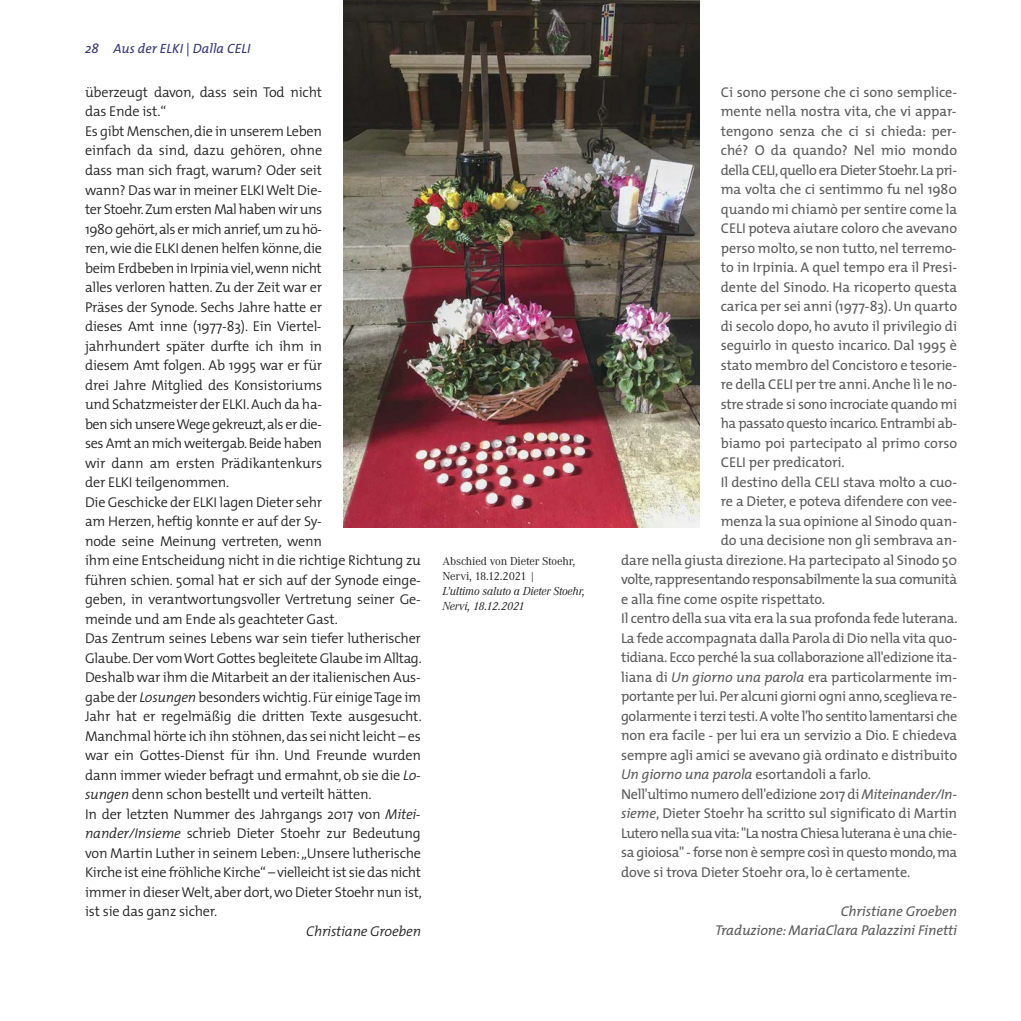
<style>
.page{position:relative;width:1021px;height:1021px;background:#fff}
.page>*{position:absolute;margin:0;border:0;box-sizing:border-box;transform-origin:0 0}
.t1{font:300 14.25px/19.5px "The Mix";letter-spacing:-.015em;color:#272526}
.t2{font:14.25px "The Mix";letter-spacing:-.01em;color:#5d5c5c}
.t3{font:14.25px "The Mix";letter-spacing:-.03em;color:#5d5c5c}
.t4{font:14.25px "The Mix";letter-spacing:-.035em;color:#5d5c5c}
.t5{font:italic 14.25px/19.5px "The Mix";letter-spacing:-.01em;color:#5d5c5c;text-align:right}
.t6{font:14.25px "The Mix";letter-spacing:-.04em;color:#5d5c5c}
.t7{font:italic 300 14.25px "The Mix";letter-spacing:-.015em;color:#272526}
.t8{font:italic 13.5px "The Mix";color:#363775}
.t9{font:italic 12px/15px "Corporate A";letter-spacing:-.01em;color:#272526}
.t10{font:12px/15px "Corporate A";letter-spacing:-.01em;color:#272526}
.s1{font-style:italic}
</style>
<div class="page">
<hr style="left:1020px;top:0;width:1px;height:1020px;background:#edeeef">
<img style="left:343px;top:0;width:356px;height:527px">
<p class="t8" style="left:85px;top:43px;width:167px">28 Aus der ELKI | Dalla CELI</p>
<p class="t1" style="left:85px;top:84px;width:338px">überzeugt davon, dass sein Tod nicht<br>das Ende ist.“<br>Es gibt Menschen, die in unserem Leben<br>einfach da sind, dazu gehören, ohne<br>dass man sich fragt, warum? Oder seit<br>wann? Das war in meiner ELKI Welt Die-<br>ter Stoehr. Zum ersten Mal haben wir uns<br>1980 gehört, als er mich anrief, um zu hö-<br>ren, wie die ELKI denen helfen könne, die<br>beim Erdbeben in Irpinia viel, wenn nicht<br>alles verloren hatten. Zu der Zeit war er<br>Präses der Synode. Sechs Jahre hatte er<br>dieses Amt inne (1977-83). Ein Viertel-<br>jahrhundert später durfte ich ihm in<br>diesem Amt folgen. Ab 1995 war er für<br>drei Jahre Mitglied des Konsistoriums<br>und Schatzmeister der ELKI. Auch da ha-<br>ben sich unsere Wege gekreuzt, als er die-<br>ses Amt an mich weitergab. Beide haben<br>wir dann am ersten Prädikantenkurs<br>der ELKI teilgenommen.<br>Die Geschicke der ELKI lagen Dieter sehr<br>am Herzen, heftig konnte er auf der Sy-<br>node seine Meinung vertreten, wenn<br>ihm eine Entscheidung nicht in die richtige Richtung zu führen schien. 50mal hat er sich auf der Synode einge&shy;geben, in verantwortungsvoller Vertretung seiner Ge&shy;meinde und am Ende als geachteter Gast.<br>Das Zentrum seines Lebens war sein tiefer lutherischer Glaube. Der vom Wort Gottes begleitete Glaube im Alltag.<br>Deshalb war ihm die Mitarbeit an der italienischen Aus&shy;gabe der <span class="s1">Losungen</span> besonders wichtig. Für einige Tage im Jahr hat er regelmäßig die dritten Texte ausgesucht.<br>Manchmal hörte ich ihn stöhnen, das sei nicht leicht – es war ein Gottes-Dienst für ihn. Und Freunde wurden dann immer wieder befragt und ermahnt, ob sie die <span class="s1">Lo&shy;sungen</span> denn schon bestellt und verteilt hätten.<br>In der letzten Nummer des Jahrgangs 2017 von <span class="s1">Mitei&shy;nander/Insieme</span> schrieb Dieter Stoehr zur Bedeutung von Martin Luther in seinem Leben: „Unsere lutherische Kirche ist eine fröhliche Kirche“ – vielleicht ist sie das nicht immer in dieser Welt, aber dort, wo Dieter Stoehr nun ist, ist sie das ganz sicher.</p>
<p class="t7" style="left:306px;top:925px;width:116px">Christiane Groeben</p>
<p class="t10" style="left:442px;top:555px;width:134px">Abschied von Dieter Stoehr,<br>Nervi, 18.12.2021 |</p>
<p class="t9" style="left:442px;top:585px;width:144px">L’ultimo saluto a Dieter Stoehr,<br>Nervi, 18.12.2021</p>
<p class="t2" style="left:720px;top:86px;width:238px">Ci sono persone che ci sono semplice-</p>
<p class="t2" style="left:720px;top:106px;width:237px">mente nella nostra vita, che vi appar-</p>
<p class="t2" style="left:720px;top:125px;width:237px">tengono senza che ci si chieda: per-</p>
<p class="t2" style="left:720px;top:145px;width:238px">ché? O da quando? Nel mio mondo</p>
<p class="t4" style="left:720px;top:164px;width:238px">della CELI, quello era Dieter Stoehr. La pri-</p>
<p class="t2" style="left:720px;top:184px;width:238px">ma volta che ci sentimmo fu nel 1980</p>
<p class="t2" style="left:720px;top:203px;width:238px">quando mi chiamò per sentire come la</p>
<p class="t2" style="left:720px;top:223px;width:238px">CELI poteva aiutare coloro che avevano</p>
<p class="t2" style="left:720px;top:242px;width:237px">perso molto, se non tutto, nel terremo-</p>
<p class="t2" style="left:720px;top:262px;width:238px">to in Irpinia. A quel tempo era il Presi-</p>
<p class="t2" style="left:720px;top:281px;width:238px">dente del Sinodo. Ha ricoperto questa</p>
<p class="t2" style="left:720px;top:301px;width:238px">carica per sei anni (1977-83). Un quarto</p>
<p class="t2" style="left:720px;top:320px;width:238px">di secolo dopo, ho avuto il privilegio di</p>
<p class="t2" style="left:720px;top:340px;width:238px">seguirlo in questo incarico. Dal 1995 è</p>
<p class="t2" style="left:720px;top:359px;width:238px">stato membro del Concistoro e tesorie-</p>
<p class="t2" style="left:720px;top:379px;width:238px">re della CELI per tre anni. Anche lì le no-</p>
<p class="t2" style="left:720px;top:398px;width:238px">stre strade si sono incrociate quando mi</p>
<p class="t4" style="left:720px;top:418px;width:238px">ha passato questo incarico. Entrambi ab-</p>
<p class="t2" style="left:720px;top:437px;width:238px">biamo poi partecipato al primo corso</p>
<p class="t2" style="left:720px;top:457px;width:126px">CELI per predicatori.</p>
<p class="t2" style="left:720px;top:476px;width:238px">Il destino della CELI stava molto a cuo-</p>
<p class="t2" style="left:720px;top:496px;width:238px">re a Dieter, e poteva difendere con vee-</p>
<p class="t2" style="left:720px;top:515px;width:238px">menza la sua opinione al Sinodo quan-</p>
<p class="t2" style="left:720px;top:535px;width:238px">do una decisione non gli sembrava an-</p>
<p class="t2" style="left:621px;top:554px;width:337px">dare nella giusta direzione. Ha partecipato al Sinodo 50</p>
<p class="t3" style="left:621px;top:574px;width:337px">volte, rappresentando responsabilmente la sua comunità</p>
<p class="t2" style="left:621px;top:593px;width:205px">e alla fine come ospite rispettato.</p>
<p class="t2" style="left:621px;top:613px;width:338px">Il centro della sua vita era la sua profonda fede luterana.</p>
<p class="t2" style="left:621px;top:632px;width:337px">La fede accompagnata dalla Parola di Dio nella vita quo-</p>
<p class="t2" style="left:621px;top:652px;width:337px">tidiana. Ecco perché la sua collaborazione all'edizione ita-</p>
<p class="t2" style="left:621px;top:671px;width:337px">liana di <span class="s1">Un giorno una parola</span> era particolarmente im-</p>
<p class="t2" style="left:621px;top:691px;width:337px">portante per lui. Per alcuni giorni ogni anno, sceglieva re-</p>
<p class="t3" style="left:621px;top:710px;width:338px">golarmente i terzi testi. A volte l'ho sentito lamentarsi che</p>
<p class="t2" style="left:621px;top:730px;width:337px">non era facile - per lui era un servizio a Dio. E chiedeva</p>
<p class="t2" style="left:621px;top:749px;width:337px">sempre agli amici se avevano già ordinato e distribuito</p>
<p class="t2" style="left:621px;top:769px;width:251px"><span class="s1">Un giorno una parola</span> esortandoli a farlo.</p>
<p class="t2" style="left:621px;top:788px;width:337px">Nell'ultimo numero dell'edizione 2017 di <span class="s1">Miteinander/In-</span></p>
<p class="t2" style="left:621px;top:808px;width:337px"><span class="s1">sieme</span>, Dieter Stoehr ha scritto sul significato di Martin</p>
<p class="t6" style="left:621px;top:827px;width:337px">Lutero nella sua vita: "La nostra Chiesa luterana è una chie-</p>
<p class="t3" style="left:621px;top:847px;width:337px">sa gioiosa" - forse non è sempre così in questo mondo, ma</p>
<p class="t2" style="left:621px;top:866px;width:291px">dove si trova Dieter Stoehr ora, lo è certamente.</p>
<p class="t5" style="left:715px;top:902px;width:243px">Christiane Groeben<br>Traduzione: MariaClara Palazzini Finetti</p>
</div>
